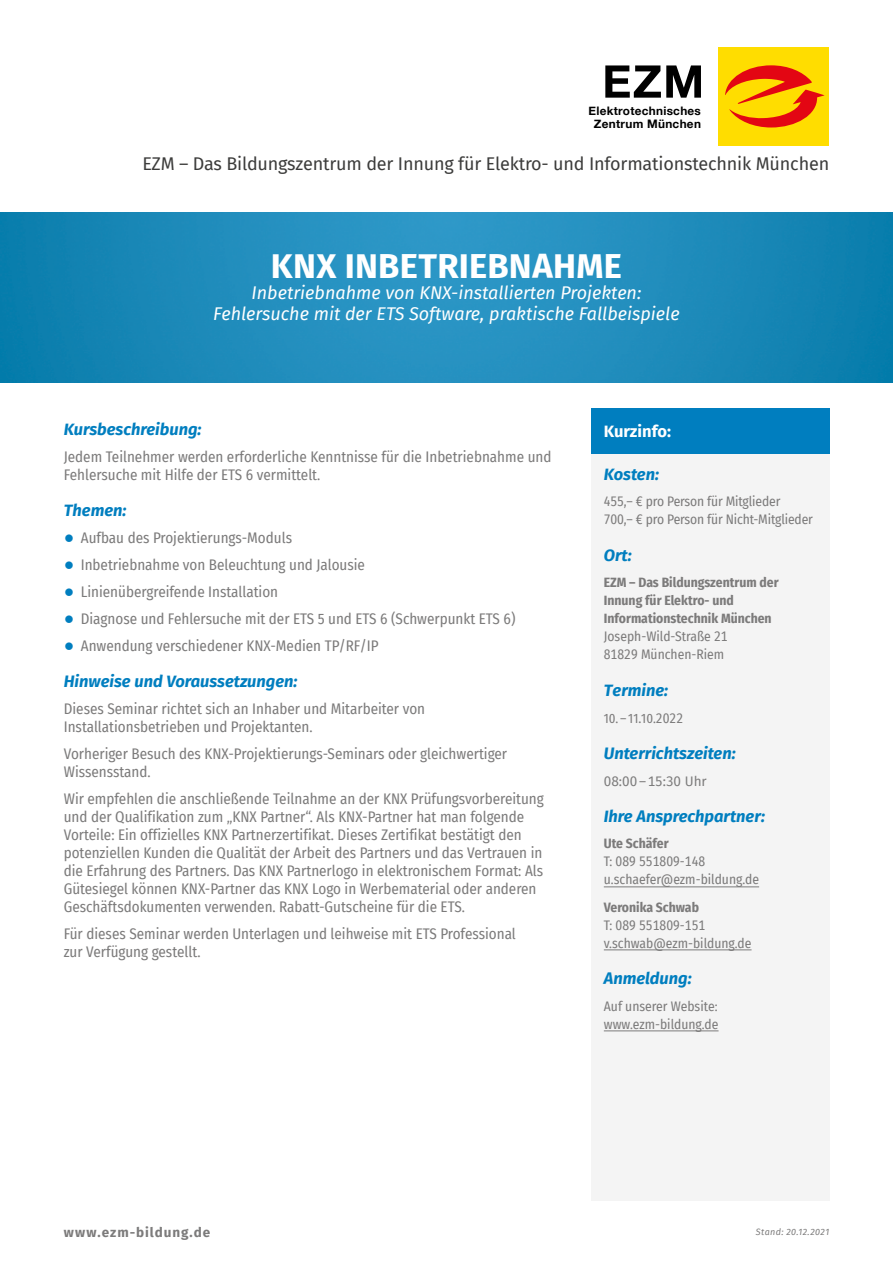
<style>
.page{position:relative;width:893px;height:1263px;background:#fff}
.page>*{position:absolute;margin:0;border:0;box-sizing:border-box;transform-origin:0 0}
.t1{font:700 34.5px "Fira Sans";letter-spacing:.01em;color:#fff}
.t2{font:italic 18px/21px "Fira Sans";color:#fff;text-align:center}
.t3{font:18px "Fira Sans";letter-spacing:-.01em;color:#3c3c3b}
.t4{font:italic 700 16.5px "Fira Sans";color:#007ebf}
.t5{font:700 16.5px "Fira Sans";color:#fff}
.t6{font:15px/18px "Fira Sans Condensed";color:#7c7b7b}
.t7{font:13.5px/18px "Fira Sans Condensed";color:#7c7b7b}
.t8{font:700 13.5px/18px "Fira Sans Condensed";color:#7c7b7b}
.t9{font:700 13.5px "Fira Sans";letter-spacing:.07em;color:#7c7b7b}
.t10{font:13.5px "Fira Sans";color:#7c7b7b}
.t11{font:700 11.7px/12.3px "Helvetica Neue";letter-spacing:.025em;color:#000;text-align:center}
.t12{font:italic 9px "Fira Sans";letter-spacing:.04em;color:#7c7b7b}
.s1{font-family:"Arial";font-size:30px;color:#007ebf}
</style>
<div class="page">
<div style="left:591px;top:408px;width:238px;height:792px;background:#f4f4f4"></div>
<div style="left:591px;top:408px;width:238px;height:46px;background:#007ebf"></div>
<hr style="left:604px;top:886px;width:155px;height:1px;background:#7c7b7b">
<hr style="left:604px;top:949px;width:147px;height:1px;background:#7c7b7b">
<hr style="left:604px;top:1030px;width:115px;height:1px;background:#7c7b7b">
<div style="left:718px;top:47px;width:111px;height:99px;background:#fd0"></div>
<svg style="left:725px;top:65px;width:100px;height:62px"></svg>
<svg style="left:605px;top:65px;width:96px;height:33px"></svg>
<img style="left:0;top:213px;width:893px;height:170px">
<p class="t11" style="left:588px;top:105px;width:114px">Elektrotechnisches<br>Zentrum München</p>
<p class="t3" style="left:142px;top:150px;width:688px">EZM – Das Bildungszentrum der Innung für Elektro- und Informationstechnik München</p>
<h1 class="t1" style="left:271px;top:237px;width:353px">KNX INBETRIEBNAHME</h1>
<p class="t2" style="left:213px;top:282px;width:468px">Inbetriebnahme von KNX-installierten Projekten:<br>Fehlersuche mit der ETS Software, praktische Fallbeispiele</p>
<p class="t4" style="left:64px;top:416px;width:139px">Kursbeschreibung:</p>
<p class="t6" style="left:64px;top:448px;width:489px">Jedem Teilnehmer werden erforderliche Kenntnisse für die Inbetriebnahme und<br>Fehlersuche mit Hilfe der ETS 6 vermittelt.</p>
<p class="t4" style="left:64px;top:497px;width:64px">Themen:</p>
<p class="t6" style="left:64px;top:529px;width:230px"><span class="s1">•</span> Aufbau des Projektierungs-Moduls</p>
<p class="t6" style="left:64px;top:556px;width:303px"><span class="s1">•</span> Inbetriebnahme von Beleuchtung und Jalousie</p>
<p class="t6" style="left:64px;top:583px;width:216px"><span class="s1">•</span> Linienübergreifende Installation</p>
<p class="t6" style="left:64px;top:610px;width:453px"><span class="s1">•</span> Diagnose und Fehlersuche mit der ETS 5 und ETS 6 (Schwerpunkt ETS 6)</p>
<p class="t6" style="left:64px;top:637px;width:316px"><span class="s1">•</span> Anwendung verschiedener KNX-Medien TP/RF/IP</p>
<p class="t4" style="left:64px;top:668px;width:235px">Hinweise und Voraussetzungen:</p>
<p class="t6" style="left:64px;top:700px;width:363px">Dieses Seminar richtet sich an Inhaber und Mitarbeiter von<br>Installationsbetrieben und Projektanten.</p>
<p class="t6" style="left:64px;top:745px;width:445px">Vorheriger Besuch des KNX-Projektierungs-Seminars oder gleichwertiger<br>Wissensstand.</p>
<p class="t6" style="left:64px;top:790px;width:482px">Wir empfehlen die anschließende Teilnahme an der KNX Prüfungsvorbereitung und der Qualifikation zum „KNX Partner“. Als KNX-Partner hat man folgende Vorteile: Ein offizielles KNX Partnerzertifikat. Dieses Zertifikat bestätigt den potenziellen Kunden die Qualität der Arbeit des Partners und das Vertrauen in die Erfahrung des Partners. Das KNX Partnerlogo in elektronischem Format: Als Gütesiegel können KNX-Partner das KNX Logo in Werbematerial oder anderen Geschäftsdokumenten verwenden. Rabatt-Gutscheine für die ETS.</p>
<p class="t6" style="left:64px;top:925px;width:454px">Für dieses Seminar werden Unterlagen und leihweise mit ETS Professional zur Verfügung gestellt.</p>
<p class="t5" style="left:604px;top:417px;width:69px">Kurzinfo:</p>
<p class="t4" style="left:604px;top:461px;width:57px">Kosten:</p>
<p class="t7" style="left:604px;top:491px;width:211px">455,– € pro Person für Mitglieder<br>700,– € pro Person für Nicht-Mitglieder</p>
<p class="t4" style="left:604px;top:542px;width:30px">Ort:</p>
<p class="t8" style="left:604px;top:572px;width:176px">EZM – Das Bildungszentrum der<br>Innung für Elektro- und<br>Informationstechnik München</p>
<p class="t7" style="left:604px;top:626px;width:125px">Joseph-Wild-Straße 21<br>81829 München-Riem</p>
<p class="t4" style="left:604px;top:677px;width:66px">Termine:</p>
<p class="t7" style="left:604px;top:708px;width:81px">10. – 11.10.2022</p>
<p class="t4" style="left:604px;top:740px;width:133px">Unterrichtszeiten:</p>
<p class="t10" style="left:604px;top:771px;width:104px">08:00 – 15:30 Uhr</p>
<p class="t4" style="left:604px;top:803px;width:163px">Ihre Ansprechpartner:</p>
<p class="t8" style="left:604px;top:833px;width:66px">Ute Schäfer</p>
<p class="t7" style="left:604px;top:851px;width:157px">T: 089 551809-148 u.schaefer@ezm-bildung.de</p>
<p class="t8" style="left:604px;top:898px;width:97px">Veronika Schwab</p>
<p class="t7" style="left:604px;top:916px;width:149px">T: 089 551809-151 v.schwab@ezm-bildung.de</p>
<p class="t4" style="left:604px;top:965px;width:89px">Anmeldung:</p>
<p class="t7" style="left:604px;top:997px;width:116px">Auf unserer Website: www.ezm-bildung.de</p>
<p class="t9" style="left:64px;top:1221px;width:148px">www.ezm-bildung.de</p>
<p class="t12" style="left:756px;top:1225px;width:75px">Stand: 20.12.2021</p>
</div>
